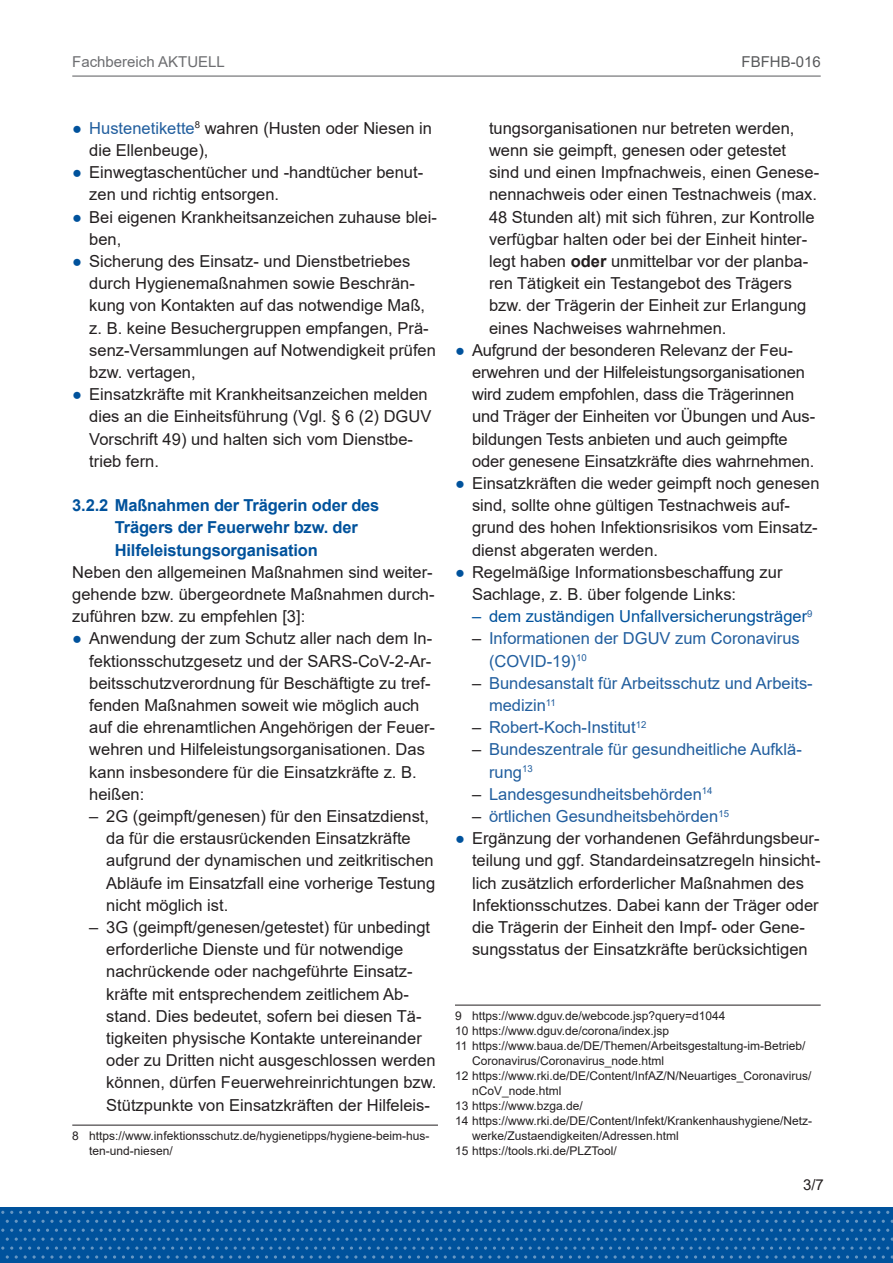
<style>
.page{position:relative;width:893px;height:1263px;background:#fff}
.page>*{position:absolute;margin:0;border:0;box-sizing:border-box;transform-origin:0 0}
._02_Fließtext_Fließtext_11_Spiegelstrich{font:16.5px/22.2px "Arial";color:#231f20}
._02_Fließtext_Fließtext_11_Spiegelstrich-2{font:16.5px/22.2px "Arial";color:#215e9e}
._02_Fließtext_Fließtext{font:16.5px/22.2px "Arial";color:#231f20;text-align:justify}
.t1{font:700 16.5px/22.2px "Arial";letter-spacing:-.01em;color:#00529c}
._02_Fließtext_Fließtext_11_Spiegelstrich-3{font:16.5px "Arial";color:#00529c}
.t2{font:15px "Arial";color:#6d6e71}
.t3{font:15px "Arial";color:#58595b}
.t4{font:15px "Arial";color:#231f20}
._02_Fließtext_Fließtext_11_Spiegelstrich-4{font:12px/15px "Arial";color:#231f20}
.s1{color:#00529c}
.s2{color:#215e9e}
.s3{font-weight:700}
.s4{color:#231f20}
</style>
<div class="page">
<div style="left:0;top:1207px;width:893px;height:56px;background:#00529c"></div>
<svg style="left:243px;top:1211px;width:38px;height:3px"></svg>
<svg style="left:386px;top:1211px;width:47px;height:3px"></svg>
<svg style="left:538px;top:1211px;width:38px;height:3px"></svg>
<svg style="left:681px;top:1211px;width:38px;height:3px"></svg>
<svg style="left:824px;top:1211px;width:38px;height:3px"></svg>
<svg style="left:725px;top:1220px;width:168px;height:38px"></svg>
<svg style="left:100px;top:1211px;width:38px;height:3px"></svg>
<svg style="left:1px;top:1220px;width:723px;height:38px"></svg>
<hr style="left:72px;top:1125px;width:366px;height:1px;background:#231f20">
<hr style="left:455px;top:1005px;width:366px;height:1px;background:#231f20">
<hr style="left:72px;top:76px;width:749px;height:1px;background:#58595b">
<p class="t2" style="left:72px;top:52px;width:154px">Fachbereich AKTUELL</p>
<p class="t3" style="left:741px;top:52px;width:81px">FBFHB-016</p>
<p class="_02_Fließtext_Fließtext_11_Spiegelstrich" style="left:89px;top:117px;width:344px;text-indent:-17px"><span class="s1">●</span> <span class="s2">Hustenetikette</span><sup>8</sup> wahren (Husten oder Niesen in die Ellenbeuge),</p>
<p class="_02_Fließtext_Fließtext_11_Spiegelstrich" style="left:89px;top:161px;width:335px;text-indent:-17px"><span class="s1">●</span> Einwegtaschentücher und -handtücher benut&shy;zen und richtig entsorgen.</p>
<p class="_02_Fließtext_Fließtext_11_Spiegelstrich" style="left:89px;top:206px;width:349px;text-indent:-17px"><span class="s1">●</span> Bei eigenen Krankheitsanzeichen zuhause blei&shy;ben,</p>
<p class="_02_Fließtext_Fließtext_11_Spiegelstrich" style="left:89px;top:250px;width:348px;text-indent:-17px"><span class="s1">●</span> Sicherung des Einsatz- und Dienstbetriebes durch Hygienemaßnahmen sowie Beschrän&shy;kung von Kontakten auf das notwendige Maß, z. B. keine Besuchergruppen empfangen, Prä&shy;senz-Versammlungen auf Notwendigkeit prüfen bzw. vertagen,</p>
<p class="_02_Fließtext_Fließtext_11_Spiegelstrich" style="left:89px;top:383px;width:344px;text-indent:-17px"><span class="s1">●</span> Einsatzkräfte mit Krankheitsanzeichen melden dies an die Einheitsführung (Vgl. § 6 (2) DGUV Vorschrift 49) und halten sich vom Dienstbe&shy;trieb fern.</p>
<p class="t1" style="left:115px;top:494px;width:266px;text-indent:-43px">3.2.2 Maßnahmen der Trägerin oder des<br>Trägers der Feuerwehr bzw. der<br>Hilfeleistungsorganisation</p>
<p class="_02_Fließtext_Fließtext" style="left:72px;top:561px;width:364px">Neben den allgemeinen Maßnahmen sind weiter&shy;gehende bzw. übergeordnete Maßnahmen durch&shy;zuführen bzw. zu empfehlen [3]:</p>
<p class="_02_Fließtext_Fließtext_11_Spiegelstrich" style="left:89px;top:627px;width:347px;text-indent:-17px"><span class="s1">●</span> Anwendung der zum Schutz aller nach dem In&shy;fektionsschutzgesetz und der SARS-CoV-2-Ar&shy;beitsschutzverordnung für Beschäftigte zu tref&shy;fenden Maßnahmen soweit wie möglich auch auf die ehrenamtlichen Angehörigen der Feuer&shy;wehren und Hilfeleistungsorganisationen. Das kann insbesondere für die Einsatzkräfte z. B. heißen:</p>
<p class="_02_Fließtext_Fließtext_11_Spiegelstrich" style="left:106px;top:805px;width:330px;text-indent:-17px">– 2G (geimpft/genesen) für den Einsatzdienst, da für die erstausrückenden Einsatzkräfte aufgrund der dynamischen und zeitkritischen Abläufe im Einsatzfall eine vorherige Testung nicht möglich ist.</p>
<p class="_02_Fließtext_Fließtext_11_Spiegelstrich" style="left:106px;top:916px;width:332px;text-indent:-17px">– 3G (geimpft/genesen/getestet) für unbedingt erforderliche Dienste und für notwendige nachrückende oder nachgeführte Einsatz&shy;kräfte mit entsprechendem zeitlichem Ab&shy;stand. Dies bedeutet, sofern bei diesen Tä&shy;tigkeiten physische Kontakte untereinander oder zu Dritten nicht ausgeschlossen werden können, dürfen Feuerwehreinrichtungen bzw.<br>Stützpunkte von Einsatzkräften der Hilfeleis-</p>
<p class="_02_Fließtext_Fließtext_11_Spiegelstrich-4" style="left:89px;top:1128px;width:342px;text-indent:-17px">8 https://www.infektionsschutz.de/hygienetipps/hygiene-beim-hus&shy;ten-und-niesen/</p>
<p class="_02_Fließtext_Fließtext_11_Spiegelstrich" style="left:489px;top:117px;width:332px">tungsorganisationen nur betreten werden, wenn sie geimpft, genesen oder getestet sind und einen Impfnachweis, einen Genese&shy;nennachweis oder einen Testnachweis (max.<br>48 Stunden alt) mit sich führen, zur Kontrolle verfügbar halten oder bei der Einheit hinter&shy;legt haben <span class="s3">oder</span> unmittelbar vor der planba&shy;ren Tätigkeit ein Testangebot des Trägers bzw. der Trägerin der Einheit zur Erlangung eines Nachweises wahrnehmen.</p>
<p class="_02_Fließtext_Fließtext_11_Spiegelstrich" style="left:472px;top:339px;width:345px;text-indent:-17px"><span class="s1">●</span> Aufgrund der besonderen Relevanz der Feu&shy;erwehren und der Hilfeleistungsorganisationen wird zudem empfohlen, dass die Trägerinnen und Träger der Einheiten vor Übungen und Aus&shy;bildungen Tests anbieten und auch geimpfte oder genesene Einsatzkräfte dies wahrnehmen.</p>
<p class="_02_Fließtext_Fließtext_11_Spiegelstrich" style="left:472px;top:472px;width:349px;text-indent:-17px"><span class="s1">●</span> Einsatzkräften die weder geimpft noch genesen sind, sollte ohne gültigen Testnachweis auf&shy;grund des hohen Infektionsrisikos vom Einsatz&shy;dienst abgeraten werden.</p>
<p class="_02_Fließtext_Fließtext_11_Spiegelstrich" style="left:472px;top:561px;width:312px;text-indent:-17px"><span class="s1">●</span> Regelmäßige Informationsbeschaffung zur<br>Sachlage, z. B. über folgende Links:</p>
<p class="_02_Fließtext_Fließtext_11_Spiegelstrich-3" style="left:472px;top:605px;width:342px">– dem zuständigen Unfallversicherungsträger<sup>9</sup></p>
<p class="_02_Fließtext_Fließtext_11_Spiegelstrich-2" style="left:489px;top:627px;width:312px;text-indent:-17px"><span class="s4">–</span> Informationen der DGUV zum Coronavirus (COVID-19)<sup>10</sup></p>
<p class="_02_Fließtext_Fließtext_11_Spiegelstrich-2" style="left:489px;top:672px;width:324px;text-indent:-17px"><span class="s4">–</span> Bundesanstalt für Arbeitsschutz und Arbeits&shy;medizin<sup>11</sup></p>
<p class="_02_Fließtext_Fließtext_11_Spiegelstrich-2" style="left:472px;top:716px;width:176px"><span class="s4">–</span> Robert-Koch-Institut<sup>12</sup></p>
<p class="_02_Fließtext_Fließtext_11_Spiegelstrich-2" style="left:489px;top:738px;width:314px;text-indent:-17px"><span class="s4">–</span> Bundeszentrale für gesundheitliche Aufklä&shy;rung<sup>13</sup></p>
<p class="_02_Fließtext_Fließtext_11_Spiegelstrich-2" style="left:472px;top:783px;width:242px"><span class="s4">–</span> Landesgesundheitsbehörden<sup>14</sup></p>
<p class="_02_Fließtext_Fließtext_11_Spiegelstrich-2" style="left:472px;top:805px;width:258px"><span class="s4">–</span> örtlichen Gesundheitsbehörden<sup>15</sup></p>
<p class="_02_Fließtext_Fließtext_11_Spiegelstrich" style="left:472px;top:827px;width:350px;text-indent:-17px"><span class="s1">●</span> Ergänzung der vorhandenen Gefährdungsbeur&shy;teilung und ggf. Standardeinsatzregeln hinsicht&shy;lich zusätzlich erforderlicher Maßnahmen des Infektionsschutzes. Dabei kann der Träger oder die Trägerin der Einheit den Impf- oder Gene&shy;sungsstatus der Einsatzkräfte berücksichtigen</p>
<p class="_02_Fließtext_Fließtext_11_Spiegelstrich-4" style="left:455px;top:1008px;width:272px">9 https://www.dguv.de/webcode.jsp?query=d1044</p>
<p class="_02_Fließtext_Fließtext_11_Spiegelstrich-4" style="left:455px;top:1023px;width:216px">10 https://www.dguv.de/corona/index.jsp</p>
<p class="_02_Fließtext_Fließtext_11_Spiegelstrich-4" style="left:472px;top:1038px;width:335px;text-indent:-17px">11 https://www.baua.de/DE/Themen/Arbeitsgestaltung-im-Betrieb/<br>Coronavirus/Coronavirus_node.html</p>
<p class="_02_Fließtext_Fließtext_11_Spiegelstrich-4" style="left:472px;top:1068px;width:341px;text-indent:-17px">12 https://www.rki.de/DE/Content/InfAZ/N/Neuartiges_Coronavirus/ nCoV_node.html</p>
<p class="_02_Fließtext_Fließtext_11_Spiegelstrich-4" style="left:455px;top:1098px;width:129px">13 https://www.bzga.de/</p>
<p class="_02_Fließtext_Fließtext_11_Spiegelstrich-4" style="left:472px;top:1113px;width:342px;text-indent:-17px">14 https://www.rki.de/DE/Content/Infekt/Krankenhaushygiene/Netz&shy;werke/Zustaendigkeiten/Adressen.html</p>
<p class="_02_Fließtext_Fließtext_11_Spiegelstrich-4" style="left:455px;top:1143px;width:163px">15 https://tools.rki.de/PLZTool/</p>
<p class="t4" style="left:803px;top:1175px;width:22px">3/7</p>
</div>
